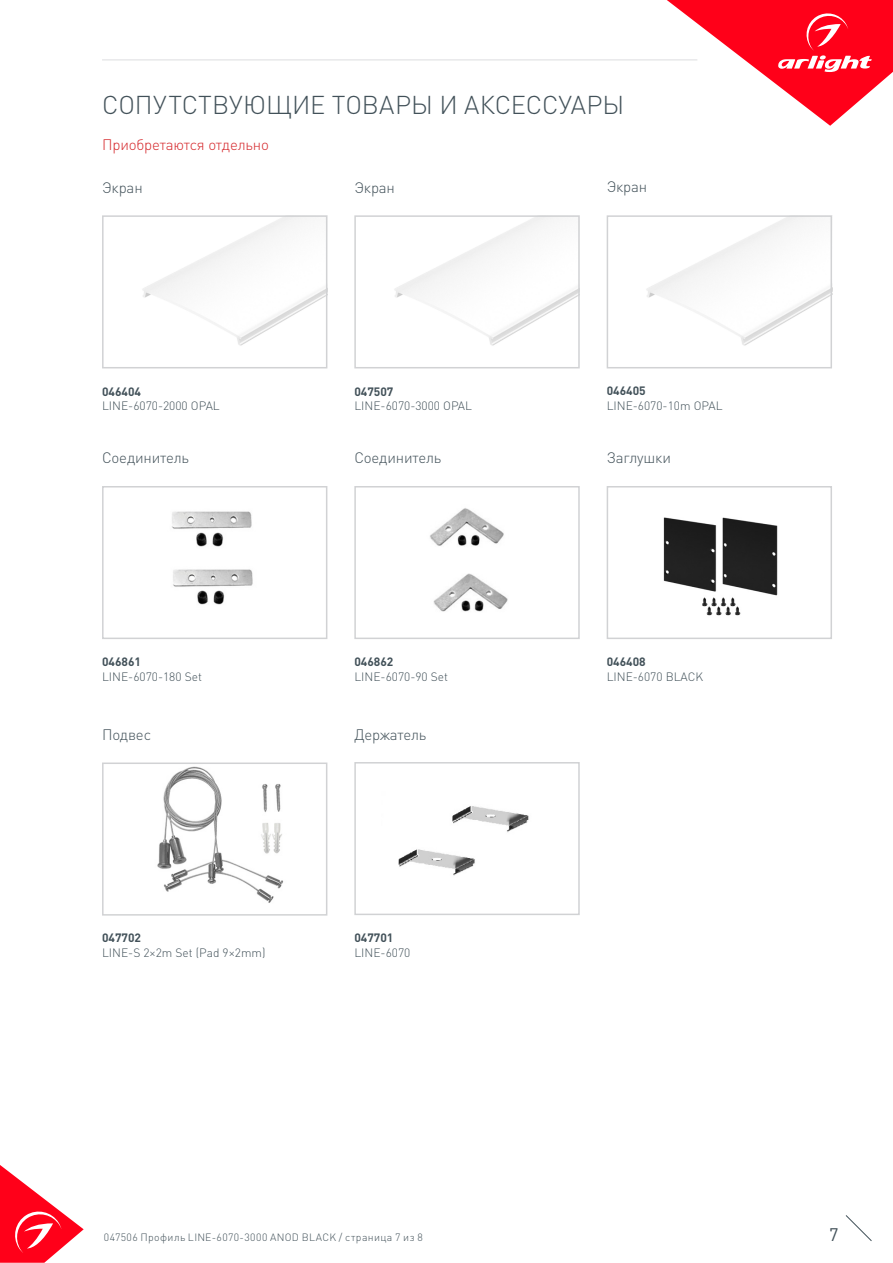
<style>
.page{position:relative;width:893px;height:1263px;background:#fff}
.page>*{position:absolute;margin:0;border:0;box-sizing:border-box;transform-origin:0 0}
.t1{font:300 25.5px "DIN Pro";color:#425159}
.t2{font:18px "DIN Pro";color:#425159}
.t3{font:300 15px "DIN Pro";letter-spacing:-.01em;color:#425159}
.t4{font:300 15px "DIN Pro";letter-spacing:-.01em;color:#d5262a}
.t5{font:300 12px/14.4px "DIN Pro";color:#425159}
.t6{font:700 12px "DIN Pro";color:#425159}
.t7{font:300 10.5px "DIN Pro";letter-spacing:.04em;color:#425159}
.s1{font-weight:700}
</style>
<div class="page">
<svg style="left:0;top:1165px;width:84px;height:98px"></svg>
<svg style="left:845px;top:1215px;width:27px;height:26px"></svg>
<svg style="left:667px;top:0;width:226px;height:126px"></svg>
<hr style="left:102px;top:60px;width:595px;height:1px;background:#dcdddf">
<img style="left:157px;top:766px;width:126px;height:137px">
<div style="left:102px;top:762px;width:225px;height:153px;border:2px solid #d1d2d4"></div>
<img style="left:398px;top:806px;width:131px;height:70px">
<div style="left:354px;top:762px;width:226px;height:153px;border:2px solid #d1d2d4"></div>
<img style="left:142px;top:218px;width:182px;height:128px">
<div style="left:102px;top:215px;width:225px;height:153px;border:2px solid #d1d2d4"></div>
<img style="left:394px;top:218px;width:183px;height:128px">
<div style="left:354px;top:215px;width:226px;height:153px;border:2px solid #d1d2d4"></div>
<img style="left:663px;top:517px;width:115px;height:99px">
<div style="left:607px;top:486px;width:225px;height:153px;border:2px solid #d1d2d4"></div>
<img style="left:172px;top:511px;width:81px;height:94px">
<div style="left:102px;top:486px;width:225px;height:153px;border:2px solid #d1d2d4"></div>
<img style="left:430px;top:508px;width:78px;height:104px">
<div style="left:354px;top:486px;width:226px;height:153px;border:2px solid #d1d2d4"></div>
<img style="left:646px;top:218px;width:183px;height:128px">
<div style="left:607px;top:215px;width:225px;height:153px;border:2px solid #d1d2d4"></div>
<p class="t1" style="left:102px;top:87px;width:524px">СОПУТСТВУЮЩИЕ ТОВАРЫ И АКСЕССУАРЫ</p>
<p class="t4" style="left:102px;top:134px;width:168px">Приобретаются отдельно</p>
<p class="t3" style="left:102px;top:177px;width:42px">Экран</p>
<p class="t3" style="left:354px;top:177px;width:42px">Экран</p>
<p class="t3" style="left:607px;top:177px;width:42px">Экран</p>
<p class="t6" style="left:102px;top:383px;width:41px">046404</p>
<p class="t5" style="left:102px;top:398px;width:119px">LINE-6070-2000 OPAL</p>
<p class="t6" style="left:354px;top:383px;width:41px">047507</p>
<p class="t5" style="left:354px;top:398px;width:119px">LINE-6070-3000 OPAL</p>
<p class="t6" style="left:607px;top:383px;width:41px">046405</p>
<p class="t5" style="left:607px;top:397px;width:117px">LINE-6070-10m OPAL</p>
<p class="t3" style="left:102px;top:448px;width:89px">Соединитель</p>
<p class="t3" style="left:354px;top:448px;width:89px">Соединитель</p>
<p class="t3" style="left:607px;top:448px;width:66px">Заглушки</p>
<p class="t6" style="left:102px;top:654px;width:41px">046861</p>
<p class="t5" style="left:102px;top:669px;width:101px">LINE-6070-180 Set</p>
<p class="t6" style="left:354px;top:654px;width:41px">046862</p>
<p class="t5" style="left:354px;top:669px;width:95px">LINE-6070-90 Set</p>
<p class="t5" style="left:607px;top:654px;width:98px"><span class="s1">046408<br></span>LINE-6070 BLACK</p>
<p class="t3" style="left:102px;top:724px;width:51px">Подвес</p>
<p class="t3" style="left:354px;top:724px;width:73px">Держатель</p>
<p class="t6" style="left:102px;top:930px;width:41px">047702</p>
<p class="t5" style="left:102px;top:945px;width:165px">LINE-S 2×2m Set (Pad 9×2mm)</p>
<p class="t6" style="left:354px;top:930px;width:41px">047701</p>
<p class="t5" style="left:354px;top:945px;width:57px">LINE-6070</p>
<p class="t7" style="left:104px;top:1230px;width:320px">047506 Профиль LINE-6070-3000 ANOD BLACK / страница 7 из 8</p>
<h2 class="t2" style="left:829px;top:1222px;width:11px">7</h2>
</div>
